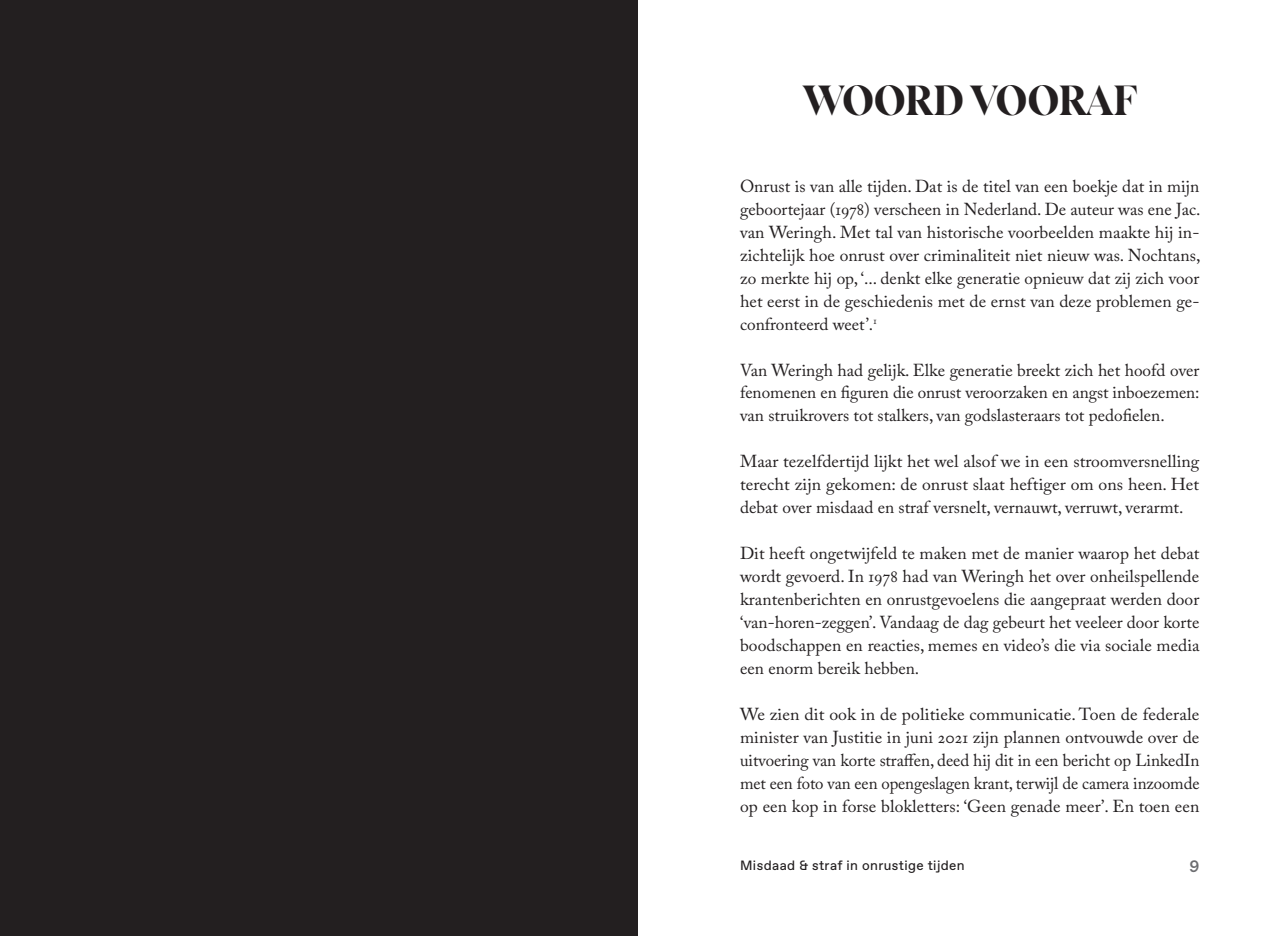
<style>
.page{position:relative;width:1276px;height:936px;background:#fff}
.page>*{position:absolute;margin:0;border:0;box-sizing:border-box;transform-origin:0 0}
.t1{font:42px "Eksell Display Large";letter-spacing:-.015em;color:#231f20}
.t2{font:17.25px/23px "Adobe Caslon Pro";color:#231f20;text-align:justify}
.t3{font:500 16.5px "Favorit Pro";color:#6c6d70}
.t4{font:13.5px "Favorit Pro";letter-spacing:.03em;color:#231f20}
</style>
<div class="page">
<div style="left:0;top:0;width:638px;height:935px;background:#231f20"></div>
<h1 class="t1" style="left:802px;top:76px;width:336px">WOORD VOORAF</h1>
<p class="t2" style="left:740px;top:174px;width:462px">Onrust is van alle tijden. Dat is de titel van een boekje dat in mijn geboortejaar (1978) verscheen in Nederland. De auteur was ene Jac. van Weringh. Met tal van historische voorbeelden maakte hij in&shy;zichtelijk hoe onrust over criminaliteit niet nieuw was. Nochtans, zo merkte hij op, ‘... denkt elke generatie opnieuw dat zij zich voor het eerst in de geschiedenis met de ernst van deze problemen ge&shy;confronteerd weet’.<sup>1</sup></p>
<p class="t2" style="left:740px;top:358px;width:461px">Van Weringh had gelijk. Elke generatie breekt zich het hoofd over fenomenen en figuren die onrust veroorzaken en angst inboezemen: van struikrovers tot stalkers, van godslasteraars tot pedofielen.</p>
<p class="t2" style="left:740px;top:450px;width:461px">Maar tezelfdertijd lijkt het wel alsof we in een stroomversnelling terecht zijn gekomen: de onrust slaat heftiger om ons heen. Het debat over misdaad en straf versnelt, vernauwt, verruwt, verarmt.</p>
<p class="t2" style="left:740px;top:541px;width:461px">Dit heeft ongetwijfeld te maken met de manier waarop het debat wordt gevoerd. In 1978 had van Weringh het over onheilspellende krantenberichten en onrustgevoelens die aangepraat werden door ‘van-horen-zeggen’. Vandaag de dag gebeurt het veeleer door korte boodschappen en reacties, memes en video’s die via sociale media een enorm bereik hebben.</p>
<p class="t2" style="left:740px;top:702px;width:461px">We zien dit ook in de politieke communicatie. Toen de federale minister van Justitie in juni 2021 zijn plannen ontvouwde over de uitvoering van korte straffen, deed hij dit in een bericht op LinkedIn met een foto van een opengeslagen krant, terwijl de camera inzoomde op een kop in forse blokletters: ‘Geen genade meer’. En toen een</p>
<p class="t4" style="left:740px;top:856px;width:226px">Misdaad &amp; straf in onrustige tijden</p>
<p class="t3" style="left:1189px;top:854px;width:11px">9</p>
</div>
